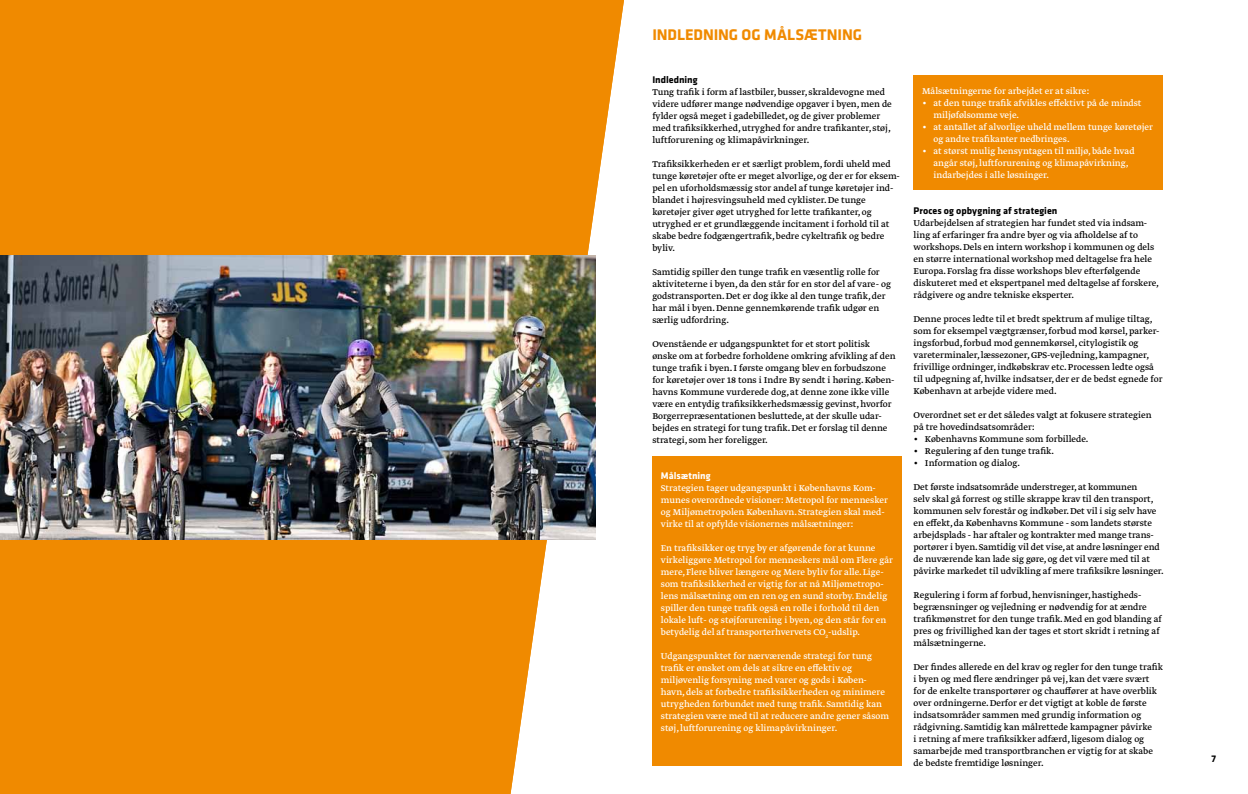
<style>
.page{position:relative;width:1248px;height:794px;background:#fff}
.page>*{position:absolute;margin:0;border:0;box-sizing:border-box;transform-origin:0 0}
.t1{font:700 16px "Klavika";letter-spacing:-.005em;color:#f08a00}
.t2{font:10px/12px "Greta Text";color:#000}
.t3{font:10px/12px "Greta Text";color:#fff}
.t4{font:700 10px "Klavika";color:#000}
.t5{font:700 10px "Klavika";color:#fff}
</style>
<div class="page">
<svg style="left:0;top:0;width:624px;height:794px;fill:#f08a00"></svg>
<div style="left:913px;top:75px;width:249px;height:114px;background:#f08a00"></div>
<div style="left:652px;top:456px;width:249px;height:309px;background:#f08a00"></div>
<img style="left:0;top:256px;width:595px;height:283px">
<h1 class="t1" style="left:652px;top:26px;width:211px">indledning og målSætning</h1>
<p class="t4" style="left:652px;top:74px;width:47px">indledning</p>
<p class="t2" style="left:652px;top:86px;width:241px">Tung trafik i form af lastbiler, busser, skraldevogne med videre udfører mange nødvendige opgaver i byen, men de fylder også meget i gadebilledet, og de giver problemer med trafiksikkerhed, utryghed for andre trafikanter, støj, luftforurening og klimapåvirkninger.</p>
<p class="t2" style="left:652px;top:158px;width:249px">Trafiksikkerheden er et særligt problem, fordi uheld med tunge køretøjer ofte er meget alvorlige, og der er for eksem&shy;pel en uforholdsmæssig stor andel af tunge køretøjer ind&shy;blandet i højresvingsuheld med cyklister. De tunge køretøjer giver øget utryghed for lette trafikanter, og utryghed er et grundlæggende incitament i forhold til at skabe bedre fodgængertrafik, bedre cykeltrafik og bedre byliv.</p>
<p class="t2" style="left:652px;top:266px;width:240px">Samtidig spiller den tunge trafik en væsentlig rolle for aktiviteterne i byen, da den står for en stor del af vare- og godstransporten. Det er dog ikke al den tunge trafik, der har mål i byen. Denne gennemkørende trafik udgør en særlig udfordring.</p>
<p class="t2" style="left:652px;top:338px;width:245px">Ovenstående er udgangspunktet for et stort politisk ønske om at forbedre forholdene omkring afvikling af den tunge trafik i byen. I første omgang blev en forbudszone for køretøjer over 18 tons i Indre By sendt i høring. Køben&shy;havns Kommune vurderede dog, at denne zone ikke ville være en entydig trafiksikkerhedsmæssig gevinst, hvorfor Borgerrepræsentationen besluttede, at der skulle udar&shy;bejdes en strategi for tung trafik. Det er forslag til denne strategi, som her foreligger.</p>
<p class="t5" style="left:660px;top:470px;width:51px">målsætning</p>
<p class="t3" style="left:660px;top:482px;width:229px">Strategien tager udgangspunkt i Københavns Kom&shy;munes overordnede visioner: Metropol for mennesker og Miljømetropolen København. Strategien skal med&shy;virke til at opfylde visionernes målsætninger:</p>
<p class="t3" style="left:660px;top:542px;width:234px">En trafiksikker og tryg by er afgørende for at kunne virkeliggøre Metropol for menneskers mål om Flere går mere, Flere bliver længere og Mere byliv for alle. Lige&shy;som trafiksikkerhed er vigtig for at nå Miljømetropo&shy;lens målsætning om en ren og en sund storby. Endelig spiller den tunge trafik også en rolle i forhold til den lokale luft- og støjforurening i byen, og den står for en betydelig del af transporterhvervets CO<sub>2</sub>-udslip.</p>
<p class="t3" style="left:660px;top:650px;width:230px">Udgangspunktet for nærværende strategi for tung trafik er ønsket om dels at sikre en effektiv og miljøvenlig forsyning med varer og gods i Køben&shy;havn, dels at forbedre trafiksikkerheden og minimere utrygheden forbundet med tung trafik. Samtidig kan strategien være med til at reducere andre gener såsom støj, luftforurening og klimapåvirkninger.</p>
<p class="t3" style="left:922px;top:86px;width:168px">Målsætningerne for arbejdet er at sikre:</p>
<p class="t3" style="left:933px;top:98px;width:209px;text-indent:-11px">• at den tunge trafik afvikles effektivt på de mindst miljøfølsomme veje.</p>
<p class="t3" style="left:933px;top:122px;width:221px;text-indent:-11px">• at antallet af alvorlige uheld mellem tunge køretøjer og andre trafikanter nedbringes.</p>
<p class="t3" style="left:933px;top:146px;width:203px;text-indent:-11px">• at størst mulig hensyntagen til miljø, både hvad angår støj, luftforurening og klimapåvirkning, indarbejdes i alle løsninger.</p>
<p class="t4" style="left:913px;top:205px;width:145px">proces og opbygning af strategien</p>
<p class="t2" style="left:913px;top:218px;width:247px">Udarbejdelsen af strategien har fundet sted via indsam&shy;ling af erfaringer fra andre byer og via afholdelse af to workshops. Dels en intern workshop i kommunen og dels en større international workshop med deltagelse fra hele Europa. Forslag fra disse workshops blev efterfølgende diskuteret med et ekspertpanel med deltagelse af forskere, rådgivere og andre tekniske eksperter.</p>
<p class="t2" style="left:913px;top:314px;width:250px">Denne proces ledte til et bredt spektrum af mulige tiltag, som for eksempel vægtgrænser, forbud mod kørsel, parker&shy;ingsforbud, forbud mod gennemkørsel, citylogistik og vareterminaler, læssezoner, GPS-vejledning, kampagner, frivillige ordninger, indkøbskrav etc. Processen ledte også til udpegning af, hvilke indsatser, der er de bedst egnede for København at arbejde videre med.</p>
<p class="t2" style="left:913px;top:410px;width:239px">Overordnet set er det således valgt at fokusere strategien på tre hovedindsatsområder:</p>
<p class="t2" style="left:913px;top:434px;width:176px">• Københavns Kommune som forbillede.</p>
<p class="t2" style="left:913px;top:446px;width:142px">• Regulering af den tunge trafik.</p>
<p class="t2" style="left:913px;top:458px;width:108px">• Information og dialog.</p>
<p class="t2" style="left:913px;top:482px;width:251px">Det første indsatsområde understreger, at kommunen<br>selv skal gå forrest og stille skrappe krav til den transport, kommunen selv forestår og indkøber. Det vil i sig selv have en effekt, da Københavns Kommune - som landets største arbejdsplads - har aftaler og kontrakter med mange trans&shy;portører i byen. Samtidig vil det vise, at andre løsninger end de nuværende kan lade sig gøre, og det vil være med til at påvirke markedet til udvikling af mere trafiksikre løsninger.</p>
<p class="t2" style="left:913px;top:590px;width:250px">Regulering i form af forbud, henvisninger, hastigheds&shy;begrænsninger og vejledning er nødvendig for at ændre trafikmønstret for den tunge trafik. Med en god blanding af pres og frivillighed kan der tages et stort skridt i retning af målsætningerne.</p>
<p class="t2" style="left:913px;top:662px;width:251px">Der findes allerede en del krav og regler for den tunge trafik i byen og med flere ændringer på vej, kan det være svært for de enkelte transportører og chauffører at have overblik over ordningerne. Derfor er det vigtigt at koble de første indsatsområder sammen med grundig information og rådgivning. Samtidig kan målrettede kampagner påvirke<br>i retning af mere trafiksikker adfærd, ligesom dialog og samarbejde med transportbranchen er vigtig for at skabe de bedste fremtidige løsninger.</p>
<p class="t4" style="left:1211px;top:753px;width:6px">7</p>
</div>
